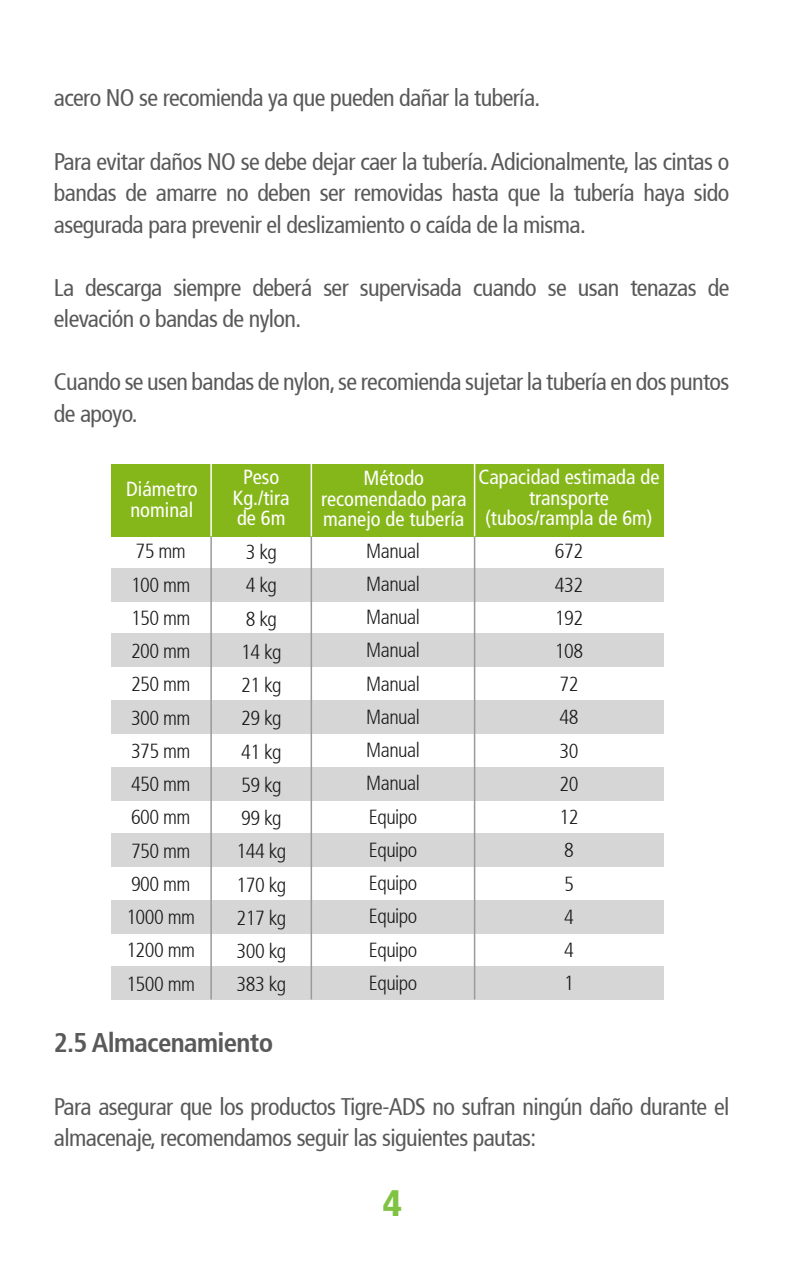
<style>
.page{position:relative;width:787px;height:1276px;background:#fff}
.page>*{position:absolute;margin:0;border:0;box-sizing:border-box;transform-origin:0 0}
.t1{font:900 condensed 36.6px "Frutiger 77";color:#80c343}
.t2{font:700 condensed 27px "Frutiger 67";letter-spacing:-.025em;color:#595959}
.t3{font:condensed 24px/31.5px "Frutiger 57";letter-spacing:-.025em;color:#595959}
.t4{font:300 condensed 20.4px/33.3px "Frutiger 47";letter-spacing:-.025em;color:#181818;text-align:center}
.t5{font:condensed 20.4px/20.4px "Frutiger LT Std";color:#fff;text-align:center}
.t6{font:300 condensed 20.4px/33.3px "Frutiger 47";letter-spacing:-.025em;color:#191919}
</style>
<div class="page">
<div style="left:111px;top:568px;width:552px;height:33px;background:#d6d6d6"></div>
<div style="left:111px;top:634px;width:552px;height:33px;background:#d6d6d6"></div>
<div style="left:111px;top:700px;width:552px;height:33px;background:#d6d6d6"></div>
<div style="left:111px;top:767px;width:552px;height:33px;background:#d6d6d6"></div>
<div style="left:111px;top:833px;width:552px;height:33px;background:#d6d6d6"></div>
<div style="left:111px;top:901px;width:552px;height:33px;background:#d6d6d6"></div>
<div style="left:111px;top:966px;width:552px;height:33px;background:#d6d6d6"></div>
<div style="left:111px;top:464px;width:552px;height:72px;background:#86b71a"></div>
<hr style="left:210px;top:536px;width:2px;height:463px;background:#999a9c">
<hr style="left:310px;top:536px;width:2px;height:463px;background:#999a9c">
<hr style="left:474px;top:536px;width:1px;height:463px;background:#999a9c">
<hr style="left:210px;top:462px;width:2px;height:74px;background:#fff">
<hr style="left:310px;top:461px;width:2px;height:75px;background:#fff">
<hr style="left:474px;top:464px;width:1px;height:72px;background:#fff">
<p class="t3" style="left:54px;top:83px;width:488px">acero NO se recomienda ya que pueden dañar la tubería.</p>
<p class="t3" style="left:54px;top:146px;width:677px;text-align:justify">Para evitar daños NO se debe dejar caer la tubería. Adicionalmente, las cintas o bandas de amarre no deben ser removidas hasta que la tubería haya sido asegurada para prevenir el deslizamiento o caída de la misma.</p>
<p class="t3" style="left:54px;top:272px;width:677px">La descarga siempre deberá ser supervisada cuando se usan tenazas de elevación o bandas de nylon.</p>
<p class="t3" style="left:54px;top:366px;width:677px">Cuando se usen bandas de nylon, se recomienda sujetar la tubería en dos puntos de apoyo.</p>
<p class="t5" style="left:126px;top:479px;width:73px;text-align:left">Diámetro nominal</p>
<p class="t5" style="left:233px;top:467px;width:58px">Peso<br>Kg./tira de 6m</p>
<p class="t5" style="left:321px;top:468px;width:147px">Método recomendado para manejo de tubería</p>
<p class="t5" style="left:478px;top:467px;width:182px">Capacidad estimada de transporte (tubos/rampla de 6m)</p>
<p class="t4" style="left:126px;top:535px;width:70px">75 mm<br>100 mm<br>150 mm<br>200 mm<br>250 mm<br>300 mm<br>375 mm<br>450 mm<br>600 mm<br>750 mm<br>900 mm<br>1000 mm<br>1200 mm<br>1500 mm</p>
<p class="t4" style="left:237px;top:536px;width:51px">3 kg<br>4 kg<br>8 kg<br>14 kg<br>21 kg<br>29 kg<br>41 kg<br>59 kg<br>99 kg<br>144 kg<br>170 kg<br>217 kg<br>300 kg<br>383 kg</p>
<p class="t6" style="left:366px;top:534px;width:55px">Manual<br>Manual<br>Manual<br>Manual<br>Manual<br>Manual<br>Manual<br>Manual<br>Equipo<br>Equipo<br>Equipo<br>Equipo<br>Equipo<br>Equipo</p>
<p class="t4" style="left:555px;top:535px;width:30px">672<br>432<br>192<br>108<br>72<br>48<br>30<br>20<br>12<br>8<br>5<br>4<br>4<br>1</p>
<p class="t2" style="left:54px;top:1026px;width:221px">2.5 Almacenamiento</p>
<p class="t3" style="left:54px;top:1091px;width:677px">Para asegurar que los productos Tigre-ADS no sufran ningún daño durante el almacenaje, recomendamos seguir las siguientes pautas:</p>
<h1 class="t1" style="left:382px;top:1180px;width:21px">4</h1>
</div>
